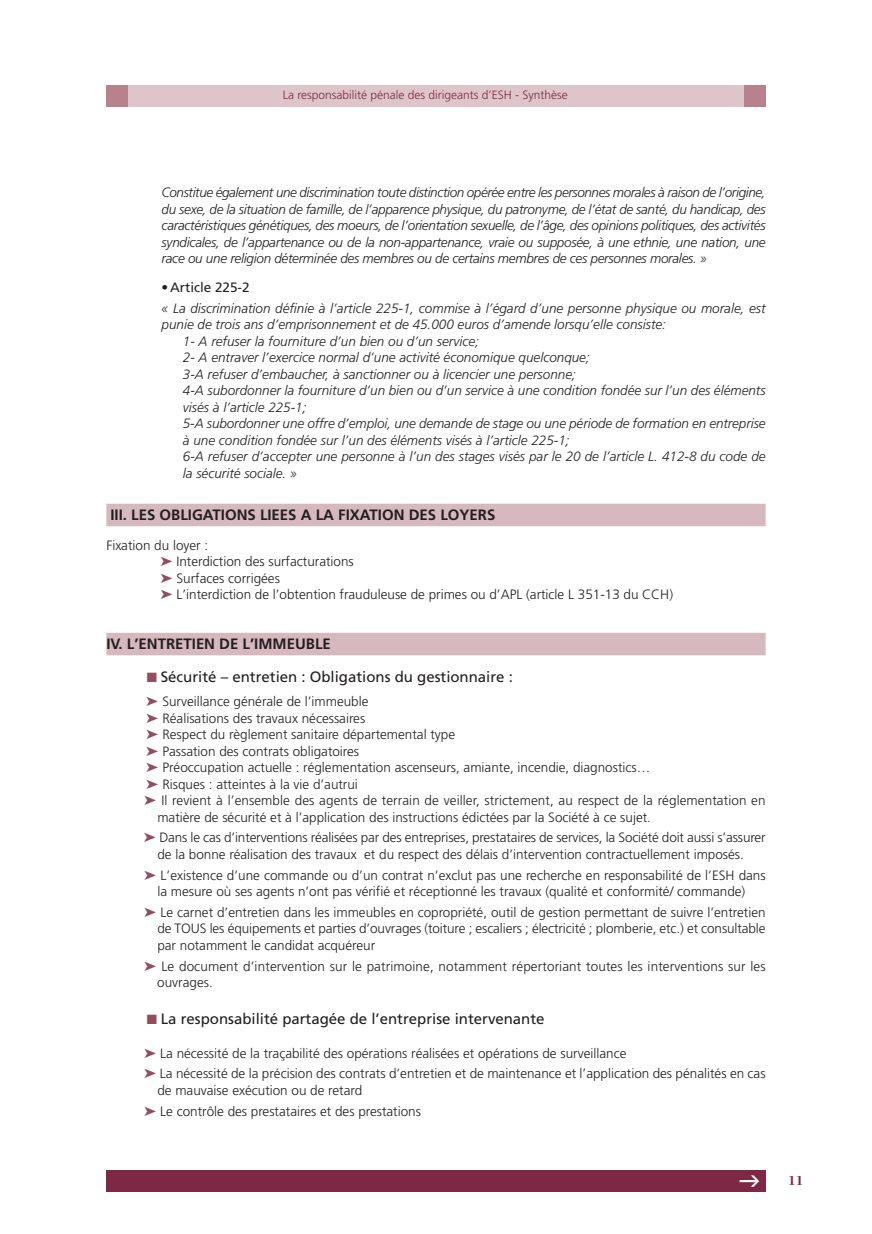
<style>
.page{position:relative;width:872px;height:1234px;background:#fff}
.page>*{position:absolute;margin:0;border:0;box-sizing:border-box;transform-origin:0 0}
.t1{font:15px "Frutiger";color:#231f20}
.t2{font:700 15px "Frutiger";color:#231f20}
.t3{font:300 13.5px/16.5px "Frutiger";color:#231f20}
.t4{font:italic 300 13.5px/16.5px "Frutiger";color:#231f20}
.t5{font:700 13.5px "Bodoni";color:#7e2846}
.t6{font:300 12px "Frutiger";color:#7e2846}
.s1{font-style:normal}
.s2{font-weight:400;font-style:normal}
.s3{color:#934d60}
</style>
<div class="page">
<div style="left:106px;top:85px;width:638px;height:21px;background:#dec5c9"></div>
<div style="left:106px;top:1169px;width:659px;height:22px;background:#7e2846"></div>
<div style="left:106px;top:85px;width:22px;height:21px;background:#b7828e"></div>
<div style="left:744px;top:85px;width:21px;height:21px;background:#b7828e"></div>
<div style="left:106px;top:503px;width:659px;height:23px;background:#d6b9bf"></div>
<div style="left:106px;top:632px;width:659px;height:23px;background:#d6b9bf"></div>
<p class="t6" style="left:283px;top:90px;width:286px">La responsabilité pénale des dirigeants d’ESH - Synthèse</p>
<p class="t4" style="left:162px;top:185px;width:605px;text-align:justify">Constitue également une discrimination toute distinction opérée entre les personnes morales à raison de l’origine, du sexe, de la situation de famille, de l’apparence physique, du patronyme, de l’état de santé, du handicap, des caractéristiques génétiques, des moeurs, de l’orientation sexuelle, de l’âge, des opinions politiques, des activités syndicales, de l’appartenance ou de la non-appartenance, vraie ou supposée, à une ethnie, une nation, une race ou une religion déterminée des membres ou de certains membres de ces personnes morales. »</p>
<p class="t4" style="left:162px;top:278px;width:605px;line-height:20.7px"><span class="s1">•</span><span class="s2">Article 225-2<br></span>« La discrimination définie à l’article 225-1, commise à l’égard d’une personne physique ou morale, est</p>
<p class="t4" style="left:183px;top:317px;width:584px;text-indent:-21px">punie de trois ans d’emprisonnement et de 45.000 euros d’amende lorsqu’elle consiste:<br>1- A refuser la fourniture d’un bien ou d’un service;<br>2- A entraver l’exercice normal d’une activité économique quelconque;<br>3-A refuser d’embaucher, à sanctionner ou à licencier une personne;<br>4-A subordonner la fourniture d’un bien ou d’un service à une condition fondée sur l’un des éléments visés à l’article 225-1;<br>5-A subordonner une offre d’emploi, une demande de stage ou une période de formation en entreprise à une condition fondée sur l’un des éléments visés à l’article 225-1;<br>6-A refuser d’accepter une personne à l’un des stages visés par le 20 de l’article L. 412-8 du code de la sécurité sociale. »</p>
<p class="t2" style="left:110px;top:508px;width:386px">III. LES OBLIGATIONS LIEES A LA FIXATION DES LOYERS</p>
<p class="t3" style="left:176px;top:538px;width:498px;text-indent:-70px">Fixation du loyer :<br>Interdiction des surfacturations<br>Surfaces corrigées<br>L’interdiction de l’obtention frauduleuse de primes ou d’APL (article L 351-13 du CCH)</p>
<p class="t2" style="left:106px;top:637px;width:226px">IV. L’ENTRETIEN DE L’IMMEUBLE</p>
<p class="t1" style="left:147px;top:670px;width:368px"><span class="s3">■</span> Sécurité – entretien : Obligations du gestionnaire :</p>
<p class="t3" style="left:162px;top:694px;width:208px">Surveillance générale de l’immeuble</p>
<p class="t3" style="left:162px;top:710px;width:204px">Réalisations des travaux nécessaires</p>
<p class="t3" style="left:162px;top:727px;width:294px">Respect du règlement sanitaire départemental type</p>
<p class="t3" style="left:162px;top:743px;width:198px">Passation des contrats obligatoires</p>
<p class="t3" style="left:162px;top:760px;width:489px">Préoccupation actuelle : réglementation ascenseurs, amiante, incendie, diagnostics…</p>
<p class="t3" style="left:162px;top:776px;width:197px">Risques : atteintes à la vie d’autrui</p>
<p class="t3" style="left:161px;top:793px;width:606px">Il revient à l’ensemble des agents de terrain de veiller, strictement, au respect de la réglementation en</p>
<p class="t3" style="left:157px;top:809px;width:495px">matière de sécurité et à l’application des instructions édictées par la Société à ce sujet.</p>
<p class="t3" style="left:157px;top:830px;width:610px">Dans le cas d’interventions réalisées par des entreprises, prestataires de services, la Société doit aussi s’assurer de la bonne réalisation des travaux et du respect des délais d’intervention contractuellement imposés.</p>
<p class="t3" style="left:157px;top:867px;width:610px">L’existence d’une commande ou d’un contrat n’exclut pas une recherche en responsabilité de l’ESH dans la mesure où ses agents n’ont pas vérifié et réceptionné les travaux (qualité et conformité/ commande)</p>
<p class="t3" style="left:157px;top:904px;width:610px;text-align:justify">Le carnet d’entretien dans les immeubles en copropriété, outil de gestion permettant de suivre l’entretien de TOUS les équipements et parties d’ouvrages (toiture ; escaliers ; électricité ; plomberie, etc.) et consultable par notamment le candidat acquéreur</p>
<p class="t3" style="left:157px;top:958px;width:610px;text-indent:4px">Le document d’intervention sur le patrimoine, notamment répertoriant toutes les interventions sur les ouvrages.</p>
<p class="t1" style="left:147px;top:1012px;width:399px"><span class="s3">■</span> La responsabilité partagée de l’entreprise intervenante</p>
<p class="t3" style="left:160px;top:1043px;width:607px;line-height:20.7px">La nécessité de la traçabilité des opérations réalisées et opérations de surveillance<br>La nécessité de la précision des contrats d’entretien et de maintenance et l’application des pénalités en cas</p>
<p class="t3" style="left:157px;top:1080px;width:265px;line-height:20.7px">de mauvaise exécution ou de retard<br>Le contrôle des prestataires et des prestations</p>
<p class="t5" style="left:787px;top:1172px;width:17px">11</p>
</div>
